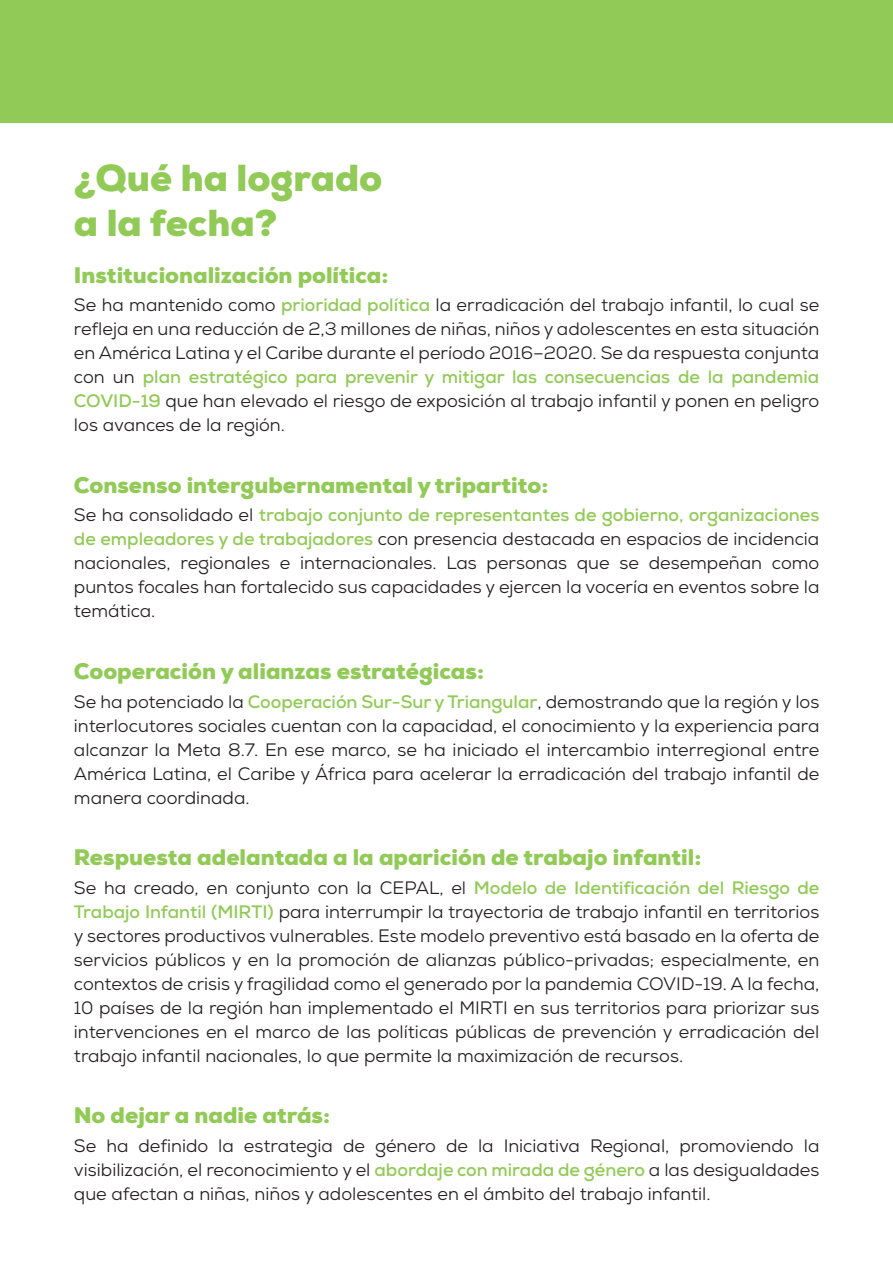
<style>
.page{position:relative;width:893px;height:1263px;background:#fff}
.page>*{position:absolute;margin:0;border:0;box-sizing:border-box;transform-origin:0 0}
.t1{font:900 37.5px/45px "Nexa";color:#92ca58}
.t2{font:900 22.5px "Nexa";color:#92ca58}
.t3{font:18px/24px "Nexa";color:#231f20;text-align:justify}
.s1{font-weight:700;color:#92ca58}
</style>
<div class="page">
<div style="left:0;top:0;width:893px;height:143px;background:#92ca58"></div>
<div style="left:0;top:123px;width:893px;height:20px;background:#fff"></div>
<h1 class="t1" style="left:74px;top:155px;width:310px">¿Qué ha logrado a la fecha?</h1>
<p class="t2" style="left:74px;top:261px;width:316px">Institucionalización política:</p>
<p class="t3" style="left:74px;top:293px;width:747px">Se ha mantenido como <span class="s1">prioridad política</span> la erradicación del trabajo infantil, lo cual se refleja en una reducción de 2,3 millones de niñas, niños y adolescentes en esta situación en América Latina y el Caribe durante el período 2016–2020. Se da respuesta conjunta con un <span class="s1">plan estratégico para prevenir y mitigar las consecuencias de la pandemia COVID-19</span> que han elevado el riesgo de exposición al trabajo infantil y ponen en peligro los avances de la región.</p>
<p class="t2" style="left:74px;top:471px;width:476px">Consenso intergubernamental y tripartito:</p>
<p class="t3" style="left:74px;top:503px;width:747px">Se ha consolidado el <span class="s1">trabajo conjunto de representantes de gobierno, organizaciones de empleadores y de trabajadores</span> con presencia destacada en espacios de incidencia nacionales, regionales e internacionales. Las personas que se desempeñan como puntos focales han fortalecido sus capacidades y ejercen la vocería en eventos sobre la temática.</p>
<p class="t2" style="left:74px;top:657px;width:412px">Cooperación y alianzas estratégicas:</p>
<p class="t3" style="left:74px;top:689px;width:747px">Se ha potenciado la <span class="s1">Cooperación Sur-Sur y Triangular</span>, demostrando que la región y los interlocutores sociales cuentan con la capacidad, el conocimiento y la experiencia para alcanzar la Meta 8.7. En ese marco, se ha iniciado el intercambio interregional entre América Latina, el Caribe y África para acelerar la erradicación del trabajo infantil de manera coordinada.</p>
<p class="t2" style="left:74px;top:843px;width:629px">Respuesta adelantada a la aparición de trabajo infantil:</p>
<p class="t3" style="left:74px;top:875px;width:747px">Se ha creado, en conjunto con la CEPAL, el <span class="s1">Modelo de Identificación del Riesgo de Trabajo Infantil (MIRTI)</span> para interrumpir la trayectoria de trabajo infantil en territorios y sectores productivos vulnerables. Este modelo preventivo está basado en la oferta de servicios públicos y en la promoción de alianzas público-privadas; especialmente, en contextos de crisis y fragilidad como el generado por la pandemia COVID-19. A la fecha, 10 países de la región han implementado el MIRTI en sus territorios para priorizar sus intervenciones en el marco de las políticas públicas de prevención y erradicación del trabajo infantil nacionales, lo que permite la maximización de recursos.</p>
<p class="t2" style="left:74px;top:1101px;width:258px">No dejar a nadie atrás:</p>
<p class="t3" style="left:74px;top:1133px;width:747px">Se ha definido la estrategia de género de la Iniciativa Regional, promoviendo la visibilización, el reconocimiento y el <span class="s1">abordaje con mirada de género</span> a las desigualdades que afectan a niñas, niños y adolescentes en el ámbito del trabajo infantil.</p>
</div>
